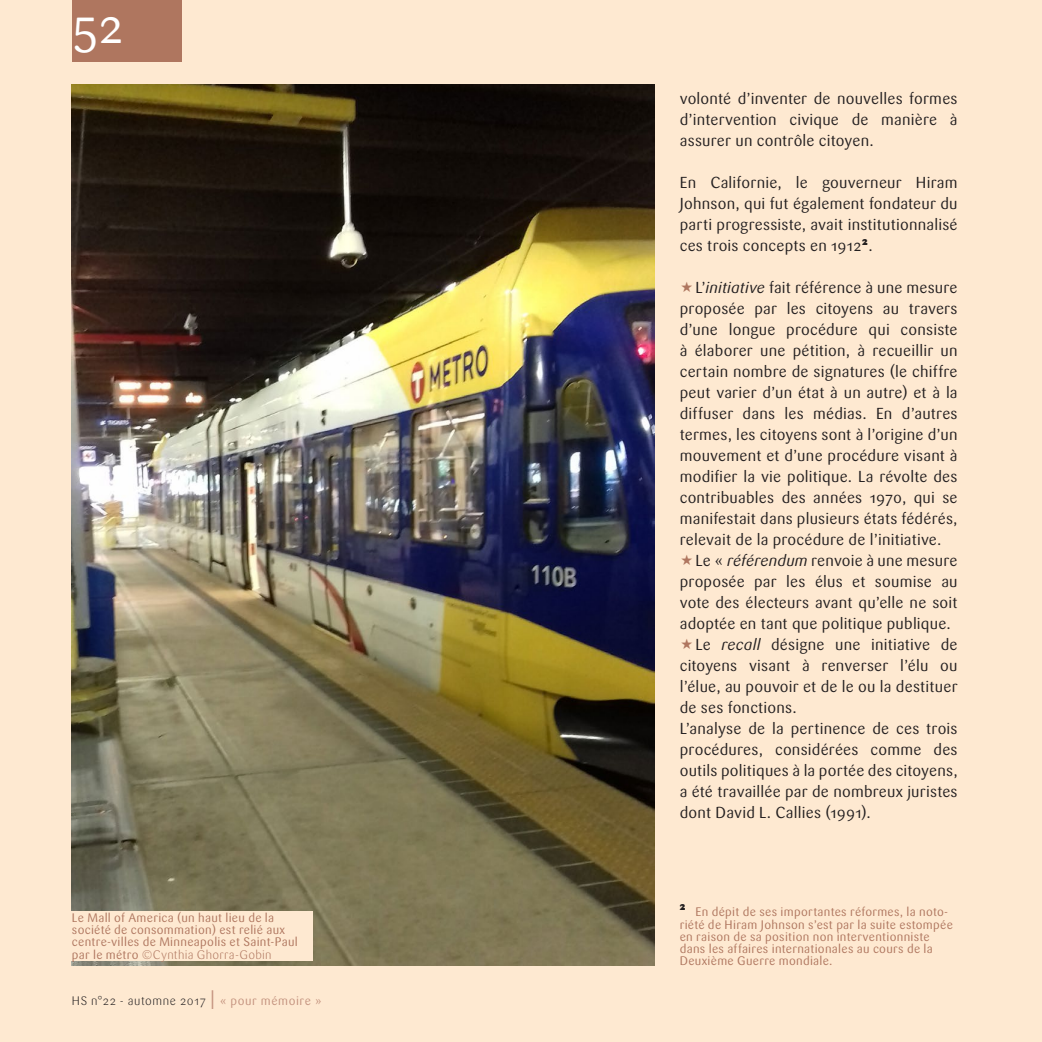
<style>
.page{position:relative;width:1042px;height:1042px;background:#fee9d1}
.page>*{position:absolute;margin:0;border:0;box-sizing:border-box;transform-origin:0 0}
.t1{font:49px "Sari";color:#fff}
.texte_courant{font:15.75px/21px "Sari";letter-spacing:.015em;color:#231f20;text-align:justify}
.appel_de_note_bas_de{font:12.25px/12.2px "Sari";letter-spacing:.025em;color:#af765f}
.légende{font:12.25px/12.2px "Sari";letter-spacing:.025em;color:#af765f}
.t2{font:300 12.25px "Sari";letter-spacing:.05em;color:#231f20}
.appel_de_note_bas_de-2{font:900 11.2px "Sari";color:#231f20}
.s1{font-weight:300}
.s2{font-size:24.5px;color:#c4937f}
.s3{font-weight:400;color:#c4937f}
.s4{font-style:italic}
</style>
<div class="page">
<div style="left:72px;top:0;width:109px;height:62px;background:#af765f"></div>
<img style="left:72px;top:84px;width:583px;height:881px">
<div style="left:60px;top:911px;width:253px;height:49px;background:#fee9d1"></div>
<h1 class="t1" style="left:72px;top:-2px;width:53px">52</h1>
<p class="légende" style="left:72px;top:911px;width:227px">Le Mall of America (un haut lieu de la société de consommation) est relié aux centre-villes de Minneapolis et Saint-Paul par le métro <span class="s1">©Cynthia Ghorra-Gobin</span></p>
<p class="t2" style="left:72px;top:993px;width:251px">HS n°22 - automne 2017 <span class="s2">l</span> <span class="s3">« pour mémoire »</span></p>
<p class="texte_courant" style="left:680px;top:88px;width:279px">volonté d’inventer de nouvelles formes d’intervention civique de manière à assurer un contrôle citoyen.</p>
<p class="texte_courant" style="left:680px;top:172px;width:279px">En Californie, le gouverneur Hiram Johnson, qui fut également fondateur du parti progressiste, avait institutionnalisé ces trois concepts en 1912<sup>2</sup>.</p>
<p class="texte_courant" style="left:680px;top:277px;width:279px;text-indent:16px">L’<span class="s4">initiative</span> fait référence à une mesure proposée par les citoyens au travers d’une longue procédure qui consiste à élaborer une pétition, à recueillir un certain nombre de signatures (le chiffre peut varier d’un état à un autre) et à la diffuser dans les médias. En d’autres termes, les citoyens sont à l’origine d’un mouvement et d’une procédure visant à modifier la vie politique. La révolte des contribuables des années 1970, qui se manifestait dans plusieurs états fédérés, relevait de la procédure de l’initiative.</p>
<p class="texte_courant" style="left:680px;top:550px;width:279px;text-indent:16px">Le « <span class="s4">référendum</span> renvoie à une mesure proposée par les élus et soumise au vote des électeurs avant qu’elle ne soit adoptée en tant que politique publique.</p>
<p class="texte_courant" style="left:680px;top:634px;width:279px;text-indent:16px">Le <span class="s4">recall</span> désigne une initiative de citoyens visant à renverser l’élu ou l’élue, au pouvoir et de le ou la destituer de ses fonctions.</p>
<p class="texte_courant" style="left:680px;top:718px;width:279px">L’analyse de la pertinence de ces trois procédures, considérées comme des outils politiques à la portée des citoyens, a été travaillée par de nombreux juristes dont David L. Callies (1991).</p>
<p class="appel_de_note_bas_de-2" style="left:680px;top:899px;width:7px">2</p>
<p class="appel_de_note_bas_de" style="left:680px;top:906px;width:275px;text-indent:16px">En dépit de ses importantes réformes, la noto&shy;riété de Hiram Johnson s’est par la suite estompée en raison de sa position non interventionniste dans les affaires internationales au cours de la Deuxième Guerre mondiale.</p>
</div>
